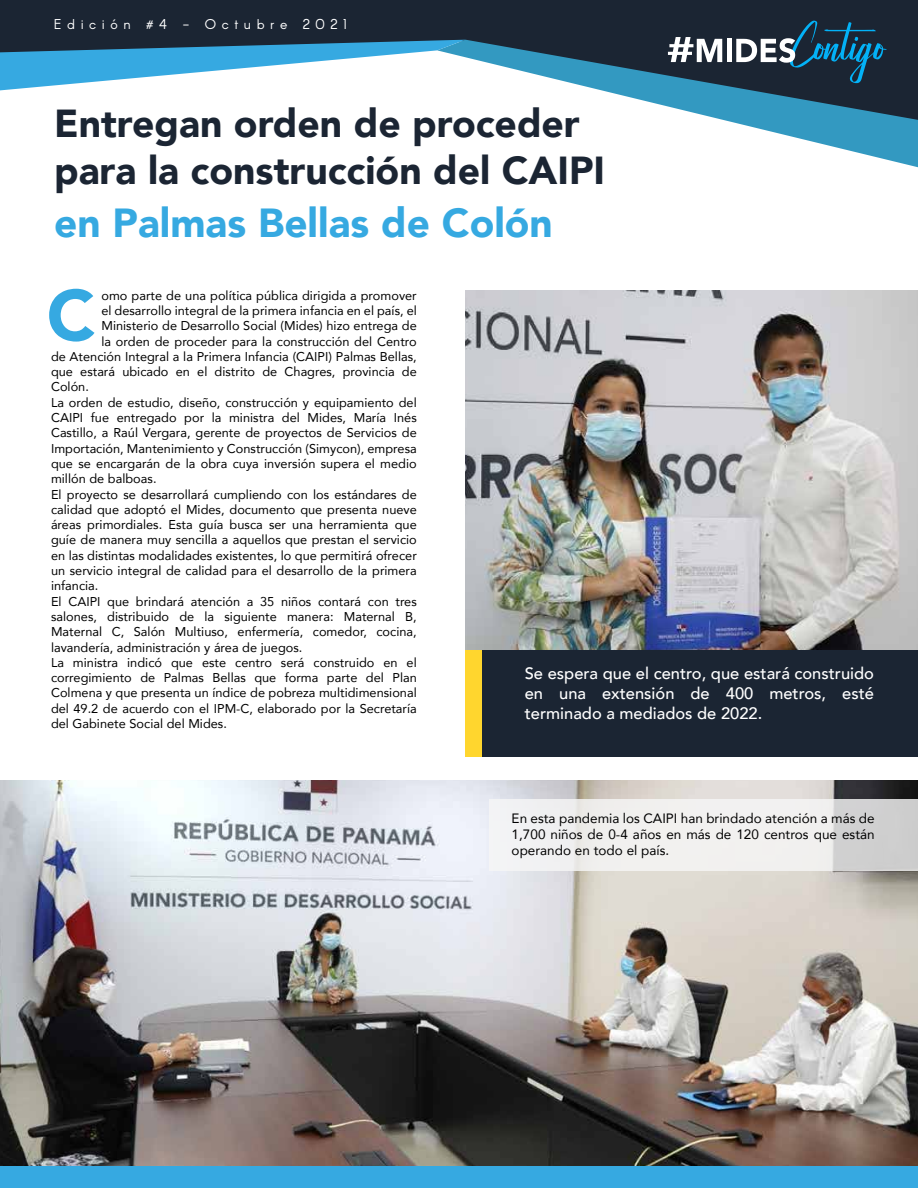
<style>
.page{position:relative;width:918px;height:1188px;background:#fff}
.page>*{position:absolute;margin:0;border:0;box-sizing:border-box;transform-origin:0 0}
.t1{font:900 71.1px "Avenir";color:#36a9e1}
.t2{font:900 40.5px "Avenir";color:#36a9e1}
.t3{font:900 39px/46.8px "Avenir";color:#1b2533}
.t4{font:500 16.5px/19.8px "Avenir";color:#fff;text-align:justify}
.t5{font:13.95px "Arcon";letter-spacing:.4em;color:#fff}
.t6{font:13.5px/16.2px "Avenir";color:#000;text-align:justify}
.t7{font:12.75px "Avenir";color:#000}
</style>
<div class="page">
<div style="left:482px;top:649px;width:436px;height:108px;background:#1b2533"></div>
<div style="left:465px;top:649px;width:17px;height:108px;background:#ffd62e"></div>
<div style="left:0;top:0;width:918px;height:91px;background:#1b2533"></div>
<svg style="left:437px;top:40px;width:481px;height:127px"></svg>
<svg style="left:0;top:40px;width:465px;height:50px"></svg>
<div style="left:727px;top:39px;width:5px;height:23px;background:#fff"></div>
<svg style="left:736px;top:21px;width:151px;height:62px;background:#2b475a"></svg>
<svg style="left:668px;top:37px;width:54px;height:25px"></svg>
<div style="left:0;top:1165px;width:918px;height:23px;background:#36a9e1"></div>
<img style="left:0;top:781px;width:918px;height:385px">
<img style="left:465px;top:290px;width:453px;height:359px">
<svg style="left:489px;top:800px;width:429px;height:71px;fill:#f1f0ef"></svg>
<p class="t5" style="left:54px;top:15px;width:295px">Edición #4 - Octubre 2021</p>
<h3 class="t3" style="left:54px;top:99px;width:553px">Entregan orden de proceder para la construcción del CAIPI</h3>
<h2 class="t2" style="left:54px;top:188px;width:500px">en Palmas Bellas de Colón</h2>
<h1 class="t1" style="left:47px;top:255px;width:50px">C</h1>
<p class="t7" style="left:101px;top:285px;width:317px">omo parte de una política pública dirigida a promover</p>
<p class="t7" style="left:101px;top:300px;width:317px">el desarrollo integral de la primera infancia en el país, el</p>
<p class="t7" style="left:101px;top:316px;width:317px">Ministerio de Desarrollo Social (Mides) hizo entrega de</p>
<p class="t7" style="left:101px;top:331px;width:317px">la orden de proceder para la construcción del Centro</p>
<p class="t7" style="left:51px;top:346px;width:367px">de Atención Integral a la Primera Infancia (CAIPI) Palmas Bellas,</p>
<p class="t7" style="left:51px;top:361px;width:367px">que estará ubicado en el distrito de Chagres, provincia de</p>
<p class="t7" style="left:51px;top:377px;width:39px">Colón.</p>
<p class="t7" style="left:51px;top:392px;width:367px">La orden de estudio, diseño, construcción y equipamiento del</p>
<p class="t7" style="left:51px;top:407px;width:367px">CAIPI fue entregado por la ministra del Mides, María Inés</p>
<p class="t7" style="left:51px;top:423px;width:367px">Castillo, a Raúl Vergara, gerente de proyectos de Servicios de</p>
<p class="t7" style="left:51px;top:438px;width:367px">Importación, Mantenimiento y Construcción (Simycon), empresa</p>
<p class="t7" style="left:51px;top:453px;width:367px">que se encargarán de la obra cuya inversión supera el medio</p>
<p class="t7" style="left:51px;top:469px;width:107px">millón de balboas.</p>
<p class="t7" style="left:51px;top:484px;width:367px">El proyecto se desarrollará cumpliendo con los estándares de</p>
<p class="t7" style="left:51px;top:499px;width:367px">calidad que adoptó el Mides, documento que presenta nueve</p>
<p class="t7" style="left:51px;top:514px;width:367px">áreas primordiales. Esta guía busca ser una herramienta que</p>
<p class="t7" style="left:51px;top:530px;width:367px">guíe de manera muy sencilla a aquellos que prestan el servicio</p>
<p class="t7" style="left:51px;top:545px;width:367px">en las distintas modalidades existentes, lo que permitirá ofrecer</p>
<p class="t7" style="left:51px;top:560px;width:367px">un servicio integral de calidad para el desarrollo de la primera</p>
<p class="t7" style="left:51px;top:576px;width:49px">infancia.</p>
<p class="t7" style="left:51px;top:591px;width:367px">El CAIPI que brindará atención a 35 niños contará con tres</p>
<p class="t7" style="left:51px;top:606px;width:367px">salones, distribuido de la siguiente manera: Maternal B,</p>
<p class="t7" style="left:51px;top:622px;width:367px">Maternal C, Salón Multiuso, enfermería, comedor, cocina,</p>
<p class="t7" style="left:51px;top:637px;width:253px">lavandería, administración y área de juegos.</p>
<p class="t7" style="left:51px;top:652px;width:367px">La ministra indicó que este centro será construido en el</p>
<p class="t7" style="left:51px;top:667px;width:367px">corregimiento de Palmas Bellas que forma parte del Plan</p>
<p class="t7" style="left:51px;top:683px;width:367px">Colmena y que presenta un índice de pobreza multidimensional</p>
<p class="t7" style="left:51px;top:698px;width:367px">del 49.2 de acuerdo con el IPM-C, elaborado por la Secretaría</p>
<p class="t7" style="left:51px;top:713px;width:177px">del Gabinete Social del Mides.</p>
<p class="t4" style="left:525px;top:663px;width:351px">Se espera que el centro, que estará construido en una extensión de 400 metros, esté terminado a mediados de 2022.</p>
<p class="t6" style="left:512px;top:810px;width:365px">En esta pandemia los CAIPI han brindado atención a más de 1,700 niños de 0-4 años en más de 120 centros que están operando en todo el país.</p>
</div>
